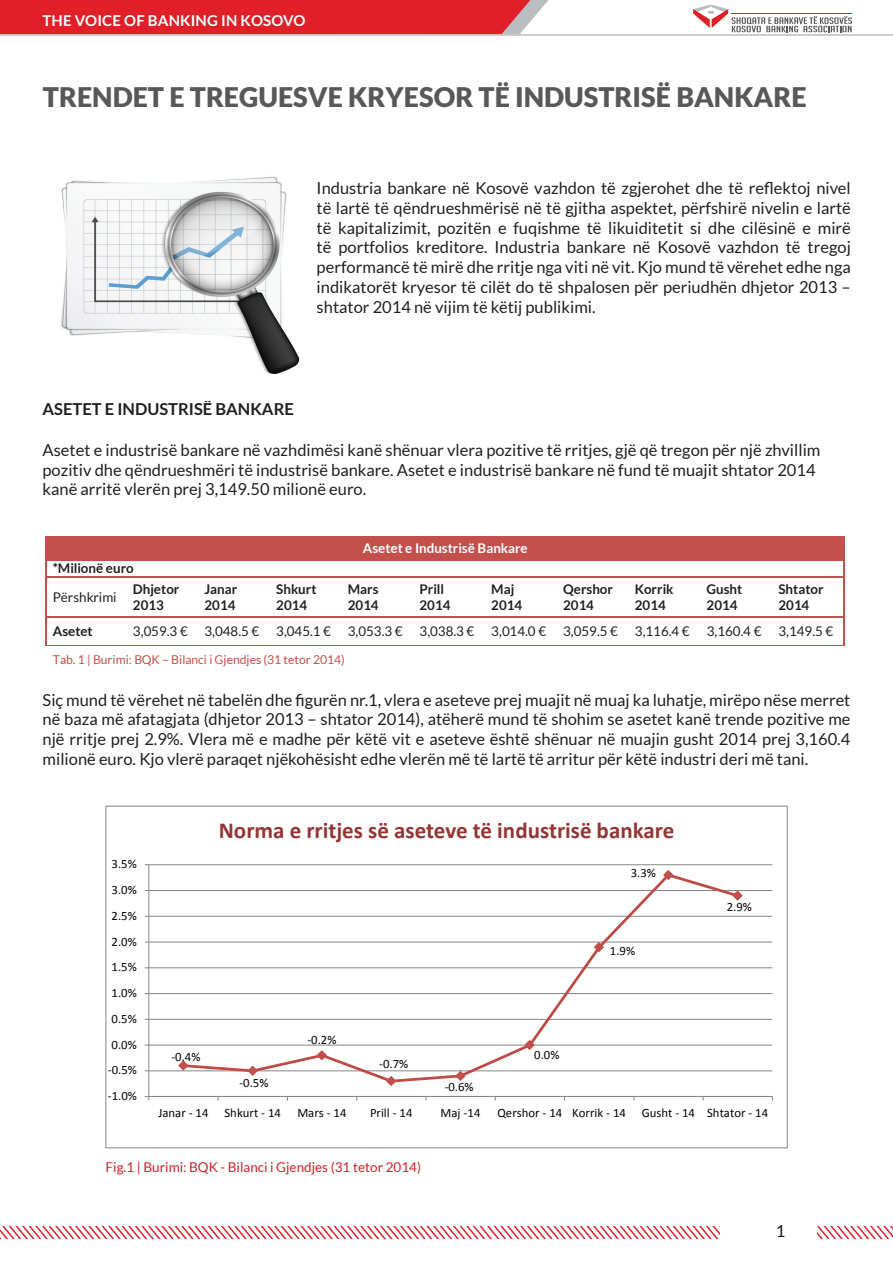
<style>
.page{position:relative;width:893px;height:1263px;background:#fff}
.page>*{position:absolute;margin:0;border:0;box-sizing:border-box;transform-origin:0 0}
.t1{font:900 27px "Lato";color:#57585a}
.t2{font:700 22.95px "Calibri";color:#953635}
.t3{font:16.5px/19.8px "Lato";color:#231f20;text-align:justify}
.t4{font:700 16.5px "Lato";color:#231f20}
.t5{font:16.5px "Lato";color:#171717}
.t6{font:700 15px "Lato";letter-spacing:.01em;color:#fff}
.t7{font:13.5px "Lato";color:#d1232a}
.t8{font:700 13.35px/16px "Lato";color:#231f20}
.t9{font:13.35px "Lato";color:#231f20}
.t10{font:700 13.35px "Lato";color:#fff}
.t11{font:12.75px "Calibri";color:#040503}
.t12{font:12.15px "Lato";letter-spacing:-.005em;color:#c3504d}
</style>
<div class="page">
<div style="left:0;top:0;width:549px;height:34px;background:#e01f29"></div>
<svg style="left:818px;top:1227px;width:75px;height:12px"></svg>
<svg style="left:0;top:1227px;width:719px;height:12px"></svg>
<hr style="left:0;top:34px;width:893px;height:2px;background:#bcbdbf">
<svg style="left:693px;top:5px;width:159px;height:27px"></svg>
<img style="left:60px;top:176px;width:240px;height:199px">
<hr style="left:149px;top:1070px;width:623px;height:1px;background:#868686">
<hr style="left:149px;top:1045px;width:623px;height:1px;background:#868686">
<hr style="left:149px;top:1019px;width:623px;height:1px;background:#868686">
<hr style="left:149px;top:993px;width:623px;height:1px;background:#868686">
<hr style="left:149px;top:967px;width:623px;height:1px;background:#868686">
<hr style="left:149px;top:941px;width:623px;height:1px;background:#868686">
<hr style="left:149px;top:916px;width:623px;height:1px;background:#868686">
<hr style="left:149px;top:890px;width:623px;height:1px;background:#868686">
<hr style="left:149px;top:864px;width:623px;height:1px;background:#868686">
<hr style="left:148px;top:865px;width:1px;height:231px;background:#868686">
<hr style="left:149px;top:1096px;width:623px;height:1px;background:#868686">
<svg style="left:181px;top:875px;width:560px;height:208px"></svg>
<svg style="left:178px;top:1060px;width:11px;height:11px"></svg>
<svg style="left:247px;top:1065px;width:11px;height:11px"></svg>
<svg style="left:316px;top:1049px;width:12px;height:12px"></svg>
<svg style="left:385px;top:1075px;width:12px;height:11px"></svg>
<svg style="left:455px;top:1070px;width:11px;height:12px"></svg>
<svg style="left:524px;top:1039px;width:11px;height:12px"></svg>
<svg style="left:593px;top:941px;width:12px;height:12px"></svg>
<svg style="left:662px;top:870px;width:12px;height:11px"></svg>
<svg style="left:732px;top:890px;width:11px;height:11px"></svg>
<div style="left:47px;top:538px;width:796px;height:21px;background:#c3504d"></div>
<hr style="left:47px;top:537px;width:796px;height:1px;background:#c3504d">
<hr style="left:45px;top:538px;width:2px;height:21px;background:#c3504d">
<hr style="left:843px;top:538px;width:2px;height:21px;background:#c3504d">
<hr style="left:47px;top:559px;width:151px;height:1px;background:#c3504d">
<hr style="left:199px;top:559px;width:644px;height:1px;background:#c3504d">
<svg style="left:45px;top:559px;width:2px;height:18px"></svg>
<hr style="left:47px;top:576px;width:79px;height:1px;background:#c3504d">
<hr style="left:127px;top:576px;width:71px;height:1px;background:#c3504d">
<hr style="left:199px;top:576px;width:71px;height:1px;background:#c3504d">
<hr style="left:271px;top:576px;width:70px;height:1px;background:#c3504d">
<hr style="left:342px;top:576px;width:71px;height:1px;background:#c3504d">
<hr style="left:414px;top:576px;width:71px;height:1px;background:#c3504d">
<hr style="left:486px;top:576px;width:71px;height:1px;background:#c3504d">
<hr style="left:558px;top:576px;width:70px;height:1px;background:#c3504d">
<hr style="left:630px;top:576px;width:70px;height:1px;background:#c3504d">
<hr style="left:701px;top:576px;width:71px;height:1px;background:#c3504d">
<hr style="left:773px;top:576px;width:70px;height:1px;background:#c3504d">
<svg style="left:843px;top:559px;width:2px;height:18px"></svg>
<hr style="left:45px;top:577px;width:2px;height:40px;background:#c3504d">
<hr style="left:843px;top:577px;width:2px;height:40px;background:#c3504d">
<hr style="left:47px;top:617px;width:79px;height:1px;background:#c3504d">
<hr style="left:127px;top:617px;width:71px;height:1px;background:#c3504d">
<hr style="left:199px;top:617px;width:71px;height:1px;background:#c3504d">
<hr style="left:271px;top:617px;width:70px;height:1px;background:#c3504d">
<hr style="left:342px;top:617px;width:71px;height:1px;background:#c3504d">
<hr style="left:414px;top:617px;width:71px;height:1px;background:#c3504d">
<hr style="left:486px;top:617px;width:71px;height:1px;background:#c3504d">
<hr style="left:558px;top:617px;width:70px;height:1px;background:#c3504d">
<hr style="left:630px;top:617px;width:70px;height:1px;background:#c3504d">
<hr style="left:701px;top:617px;width:71px;height:1px;background:#c3504d">
<hr style="left:773px;top:617px;width:70px;height:1px;background:#c3504d">
<hr style="left:45px;top:618px;width:2px;height:27px;background:#c3504d">
<hr style="left:843px;top:618px;width:2px;height:27px;background:#c3504d">
<hr style="left:47px;top:645px;width:79px;height:1px;background:#c3504d">
<hr style="left:127px;top:645px;width:71px;height:1px;background:#c3504d">
<hr style="left:199px;top:645px;width:71px;height:1px;background:#c3504d">
<hr style="left:270px;top:645px;width:71px;height:1px;background:#c3504d">
<hr style="left:342px;top:645px;width:71px;height:1px;background:#c3504d">
<hr style="left:414px;top:645px;width:71px;height:1px;background:#c3504d">
<hr style="left:485px;top:645px;width:72px;height:1px;background:#c3504d">
<hr style="left:557px;top:645px;width:71px;height:1px;background:#c3504d">
<hr style="left:629px;top:645px;width:71px;height:1px;background:#c3504d">
<hr style="left:701px;top:645px;width:71px;height:1px;background:#c3504d">
<hr style="left:773px;top:645px;width:70px;height:1px;background:#c3504d">
<p class="t6" style="left:43px;top:11px;width:264px">The Voice of Banking in Kosovo</p>
<h1 class="t1" style="left:43px;top:81px;width:35px">TRENDET</h1>
<h1 class="t1" style="left:169px;top:81px;width:126px">E TREGUESVE</h1>
<h1 class="t1" style="left:348px;top:81px;width:74px">KRYESOR</h1>
<h1 class="t1" style="left:478px;top:81px;width:121px">TËINDUSTRISË</h1>
<h1 class="t1" style="left:676px;top:81px;width:20px">BANKARE</h1>
<p class="t3" style="left:317px;top:178px;width:536px">Industria bankare në Kosovë vazhdon të zgjerohet dhe të reflektoj nivel të lartë të qëndrueshmërisë në të gjitha aspektet, përfshirë nivelin e lartë të kapitalizimit, pozitën e fuqishme të likuiditetit si dhe cilësinë e mirë të portfolios kreditore. Industria bankare në Kosovë vazhdon të tregoj performancë të mirë dhe rritje nga viti në vit. Kjo mund të vërehet edhe nga indikatorët kryesor të cilët do të shpalosen për periudhën dhjetor 2013 – shtator 2014 në vijim të këtij publikimi.</p>
<p class="t4" style="left:43px;top:399px;width:86px">Asetet e indu</p>
<p class="t4" style="left:159px;top:399px;width:69px">strisë bankar</p>
<p class="t4" style="left:284px;top:399px;width:11px">e</p>
<p class="t3" style="left:43px;top:440px;width:779px;text-align:left">Asetet e industrisë bankare në vazhdimësi kanë shënuar vlera pozitive të rritjes, gjë që tregon për një zhvillim pozitiv dhe qëndrueshmëri të industrisë bankare. Asetet e industrisë bankare në fund të muajit shtator 2014 kanë arritë vlerën prej 3,149.50 milionë euro.</p>
<p class="t10" style="left:363px;top:541px;width:166px">Asetet e Industrisë Bankare</p>
<p class="t8" style="left:53px;top:560px;width:83px">*Milionë euro</p>
<p class="t9" style="left:53px;top:590px;width:65px">Përshkrimi</p>
<p class="t8" style="left:133px;top:581px;width:48px">Dhjetor<br>2013</p>
<p class="t8" style="left:204px;top:581px;width:34px">Janar<br>2014</p>
<p class="t8" style="left:276px;top:581px;width:42px">Shkurt<br>2014</p>
<p class="t8" style="left:348px;top:581px;width:33px">Mars<br>2014</p>
<p class="t8" style="left:419px;top:581px;width:33px">Prill<br>2014</p>
<p class="t8" style="left:491px;top:581px;width:33px">Maj<br>2014</p>
<p class="t8" style="left:563px;top:581px;width:51px">Qershor<br>2014</p>
<p class="t8" style="left:635px;top:581px;width:40px">Korrik<br>2014</p>
<p class="t8" style="left:707px;top:581px;width:37px">Gusht<br>2014</p>
<p class="t8" style="left:778px;top:581px;width:47px">Shtator<br>2014</p>
<p class="t8" style="left:53px;top:623px;width:42px">Asetet</p>
<p class="t9" style="left:133px;top:624px;width:128px">3,059.3 € 3,048.5 €</p>
<p class="t9" style="left:276px;top:624px;width:128px">3,045.1 € 3,053.3 €</p>
<p class="t9" style="left:419px;top:624px;width:56px">3,038.3 €</p>
<p class="t9" style="left:491px;top:624px;width:56px">3,014.0 €</p>
<p class="t9" style="left:563px;top:624px;width:56px">3,059.5 €</p>
<p class="t9" style="left:635px;top:624px;width:56px">3,116.4 €</p>
<p class="t9" style="left:707px;top:624px;width:56px">3,160.4 €</p>
<p class="t9" style="left:778px;top:624px;width:56px">3,149.5 €</p>
<p class="t12" style="left:53px;top:653px;width:293px">Tab. 1 | Burimi: BQK – Bilanci i Gjendjes (31 tetor 2014)</p>
<p class="t3" style="left:43px;top:690px;width:809px">Siç mund të vërehet në tabelën dhe figurën nr.1, vlera e aseteve prej muajit në muaj ka luhatje, mirëpo nëse merret në baza më afatagjata (dhjetor 2013 – shtator 2014), atëherë mund të shohim se asetet kanë trende pozitive me një rritje prej 2.9%. Vlera më e madhe për këtë vit e aseteve është shënuar në muajin gusht 2014 prej 3,160.4 milionë euro. Kjo vlerë paraqet njëkohësisht edhe vlerën më të lartë të arritur për këtë industri deri më tani.</p>
<p class="t11" style="left:112px;top:856px;width:27px">3.5%</p>
<p class="t11" style="left:112px;top:882px;width:27px">3.0%</p>
<p class="t11" style="left:112px;top:908px;width:27px">2.5%</p>
<p class="t11" style="left:112px;top:933px;width:27px">2.0%</p>
<p class="t11" style="left:112px;top:959px;width:27px">1.5%</p>
<p class="t11" style="left:112px;top:985px;width:27px">1.0%</p>
<p class="t11" style="left:112px;top:1011px;width:27px">0.5%</p>
<p class="t11" style="left:112px;top:1036px;width:27px">0.0%</p>
<p class="t11" style="left:108px;top:1062px;width:31px">-0.5%</p>
<p class="t11" style="left:108px;top:1088px;width:31px">-1.0%</p>
<h2 class="t2" style="left:219px;top:815px;width:457px">Norma e rritjes së aseteve të industrisë bankare</h2>
<p class="t11" style="left:171px;top:1048px;width:31px">-0.4%</p>
<p class="t11" style="left:239px;top:1074px;width:31px">-0.5%</p>
<p class="t11" style="left:307px;top:1031px;width:31px">-0.2%</p>
<p class="t11" style="left:379px;top:1055px;width:31px">-0.7%</p>
<p class="t11" style="left:445px;top:1078px;width:31px">-0.6%</p>
<p class="t11" style="left:534px;top:1046px;width:27px">0.0%</p>
<p class="t11" style="left:631px;top:865px;width:27px">3.3%</p>
<p class="t11" style="left:610px;top:942px;width:27px">1.9%</p>
<p class="t11" style="left:727px;top:898px;width:27px">2.9%</p>
<p class="t11" style="left:158px;top:1104px;width:52px">Janar - 14</p>
<p class="t11" style="left:224px;top:1104px;width:58px">Shkurt - 14</p>
<p class="t11" style="left:297px;top:1104px;width:51px">Mars - 14</p>
<p class="t11" style="left:370px;top:1104px;width:44px">Prill - 14</p>
<p class="t11" style="left:441px;top:1104px;width:41px">Maj -14</p>
<p class="t11" style="left:497px;top:1104px;width:272px">Qershor - 14 Korrik - 14 Gusht - 14 Shtator - 14</p>
<p class="t7" style="left:106px;top:1159px;width:317px">Fig.1 | Burimi: BQK - Bilanci i Gjendjes (31 tetor 2014)</p>
<p class="t5" style="left:776px;top:1221px;width:11px">1</p>
</div>
